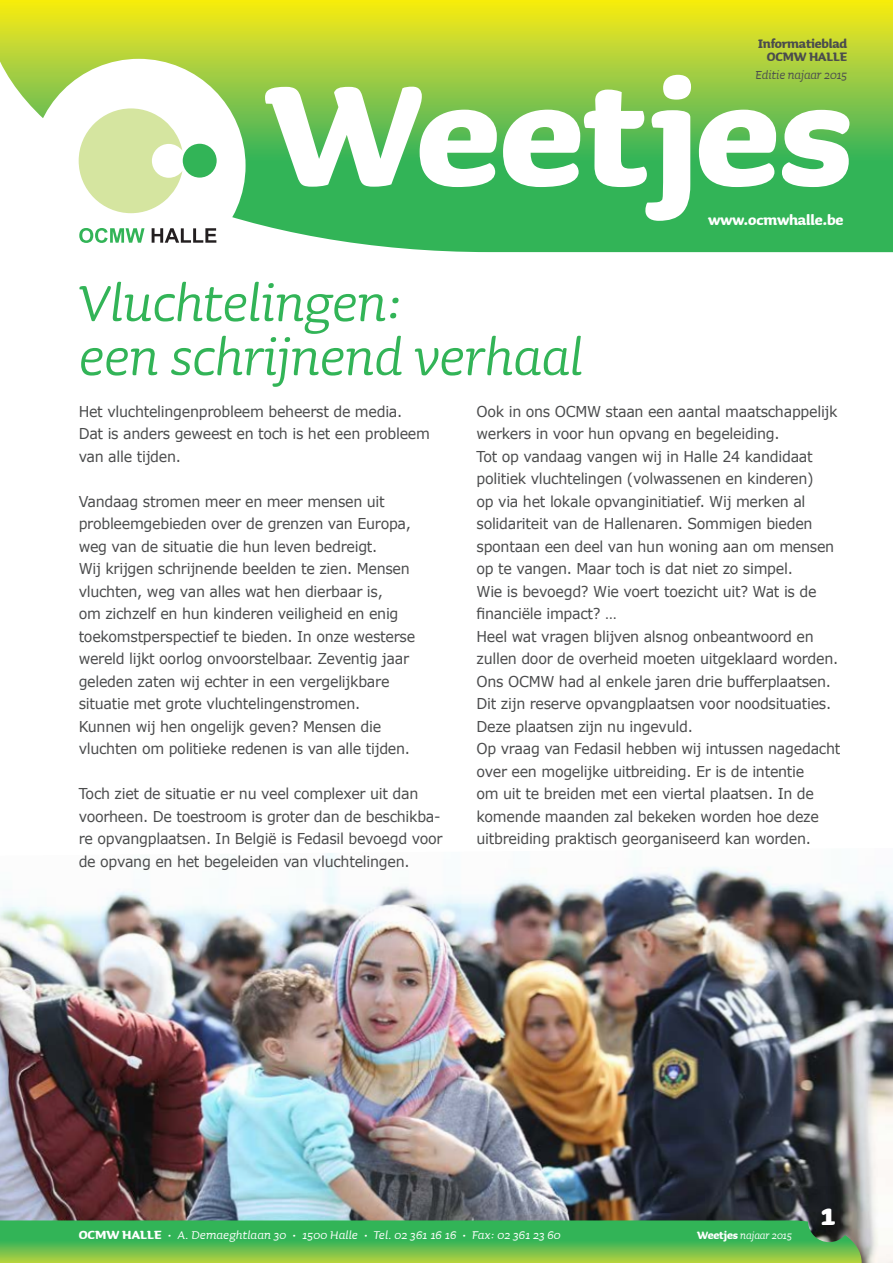
<style>
.page{position:relative;width:893px;height:1263px;background:#fff}
.page>*{position:absolute;margin:0;border:0;box-sizing:border-box;transform-origin:0 0}
.t1{font:italic 67.5px/54px "Sauna";letter-spacing:-.01em;color:#32b457;scale:.95 1}
.t2{font:700 39px "Sauna";color:#fff;scale:.95 1}
.t3{font:700 18px "Sauna";letter-spacing:-.01em;color:#fff;scale:.95 1}
.t4{font:700 15.45px/12.5px "Sauna";letter-spacing:-.01em;color:#4b4c4d;text-align:center;scale:.95 1}
.t5{font:italic 15.45px "Sauna";letter-spacing:-.01em;color:#4b4c4d;scale:.95 1}
.t6{font:15px/22.5px "Verdana";letter-spacing:-.02em;color:#4b4c4d;scale:.95 1}
.t7{font:italic 15px "Sauna";color:#fff}
.t8{font:italic 13.5px "Sauna";letter-spacing:-.01em;color:#fff;scale:.95 1}
.s1{font-weight:700;font-style:normal}
</style>
<div class="page">
<img style="left:0;top:853px;width:893px;height:410px">
<svg style="left:0;top:1220px;width:862px;height:43px;background:#57b751"></svg>
<svg style="left:0;top:0;width:893px;height:252px;background:#acd54a"></svg>
<div style="left:32px;top:59px;width:214px;height:213px;background:#fff;border-radius:50%"></div>
<svg style="left:79px;top:228px;width:66px;height:15px"></svg>
<svg style="left:152px;top:228px;width:64px;height:15px"></svg>
<svg style="left:79px;top:108px;width:103px;height:105px"></svg>
<div style="left:183px;top:144px;width:34px;height:34px;background:#32b457;border-radius:50%"></div>
<svg style="left:265px;top:75px;width:584px;height:146px"></svg>
<p class="t4" style="left:758px;top:37px;width:95px">Informatieblad<br>OCMW HALLE</p>
<p class="t5" style="left:755px;top:65px;width:98px">Editie najaar 2015</p>
<h1 class="t1" style="left:79px;top:271px;width:533px">Vluchtelingen:<br>een schrijnend verhaal</h1>
<p class="t3" style="left:708px;top:209px;width:144px">www.ocmwhalle.be</p>
<p class="t6" style="left:79px;top:400px;width:371px">Het vluchtelingenprobleem beheerst de media.<br>Dat is anders geweest en toch is het een probleem van alle tijden.</p>
<p class="t6" style="left:79px;top:490px;width:356px">Vandaag stromen meer en meer mensen uit probleemgebieden over de grenzen van Europa, weg van de situatie die hun leven bedreigt.<br>Wij krijgen schrijnende beelden te zien. Mensen vluchten, weg van alles wat hen dierbaar is,<br>om zichzelf en hun kinderen veiligheid en enig toekomstperspectief te bieden. In onze westerse wereld lijkt oorlog onvoorstelbaar. Zeventig jaar geleden zaten wij echter in een vergelijkbare situatie met grote vluchtelingenstromen.<br>Kunnen wij hen ongelijk geven? Mensen die vluchten om politieke redenen is van alle tijden.</p>
<p class="t6" style="left:79px;top:782px;width:385px">Toch ziet de situatie er nu veel complexer uit dan voorheen. De toestroom is groter dan de beschikba&shy;re opvangplaatsen. In België is Fedasil bevoegd voor de opvang en het begeleiden van vluchtelingen.</p>
<p class="t6" style="left:476px;top:400px;width:385px">Ook in ons OCMW staan een aantal maatschappelijk werkers in voor hun opvang en begeleiding.<br>Tot op vandaag vangen wij in Halle 24 kandidaat politiek vluchtelingen (volwassenen en kinderen)<br>op via het lokale opvanginitiatief. Wij merken al solidariteit van de Hallenaren. Sommigen bieden spontaan een deel van hun woning aan om mensen op te vangen. Maar toch is dat niet zo simpel.<br>Wie is bevoegd? Wie voert toezicht uit? Wat is de financiële impact? …<br>Heel wat vragen blijven alsnog onbeantwoord en zullen door de overheid moeten uitgeklaard worden.<br>Ons OCMW had al enkele jaren drie bufferplaatsen.<br>Dit zijn reserve opvangplaatsen voor noodsituaties.<br>Deze plaatsen zijn nu ingevuld.<br>Op vraag van Fedasil hebben wij intussen nagedacht over een mogelijke uitbreiding. Er is de intentie<br>om uit te breiden met een viertal plaatsen. In de komende maanden zal bekeken worden hoe deze uitbreiding praktisch georganiseerd kan worden.</p>
<h2 class="t2" style="left:821px;top:1190px;width:17px">1</h2>
<p class="t7" style="left:79px;top:1225px;width:484px"><span class="s1">OCMW HALLE</span> • A. Demaeghtlaan 30 • 1500 Halle • Tel. 02 361 16 16 • Fax: 02 361 23 60</p>
<p class="t8" style="left:697px;top:1226px;width:101px"><span class="s1">Weetjes</span> najaar 2015</p>
</div>
